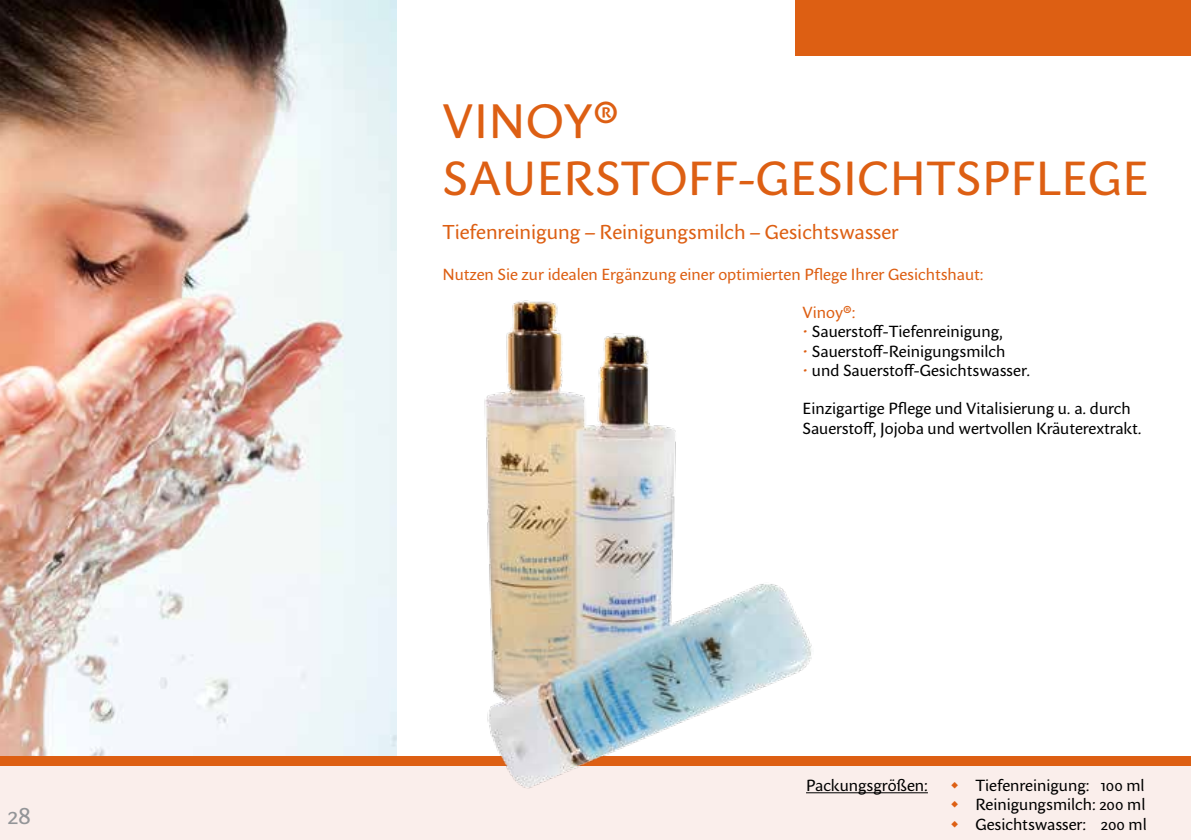
<style>
.page{position:relative;width:1191px;height:840px;background:#fff}
.page>*{position:absolute;margin:0;border:0;box-sizing:border-box;transform-origin:0 0}
.t1{font:48px "Sharik Sans";color:#dd5f13}
.t2{font:47.6px "Sharik Sans";color:#dd5f13}
.t3{font:24px "Sharik Sans";color:#939598}
.t4{font:20px "Sharik Sans";color:#dd5f13}
.t5{font:16px/19.2px "Sharik Sans";color:#000}
.t6{font:16px "Sharik Sans";color:#dd5f13}
.s1{color:#dd5f13}
</style>
<div class="page">
<div style="left:0;top:764px;width:1191px;height:75px;background:#faeeeb"></div>
<div style="left:795px;top:0;width:396px;height:56px;background:#dd5f13"></div>
<div style="left:0;top:755px;width:1191px;height:9px;background:#dd5f13"></div>
<img style="left:0;top:0;width:397px;height:755px">
<img style="left:457px;top:300px;width:356px;height:489px">
<hr style="left:806px;top:792px;width:122px;height:1px;background:#000">
<svg style="left:951px;top:781px;width:7px;height:7px"></svg>
<svg style="left:951px;top:800px;width:7px;height:7px"></svg>
<svg style="left:951px;top:820px;width:7px;height:6px"></svg>
<h3 class="t3" style="left:8px;top:798px;width:25px">28</h3>
<h1 class="t1" style="left:442px;top:88px;width:61px">Vinoy</h1>
<h1 class="t1" style="left:593px;top:88px;width:27px">®</h1>
<h2 class="t2" style="left:442px;top:145px;width:57px">Sauerstoff</h2>
<h2 class="t2" style="left:738px;top:145px;width:81px">-Gesichtspflege</h2>
<p class="t4" style="left:442px;top:218px;width:458px">Tiefenreinigung – Reinigungsmilch – Gesichtswasser</p>
<p class="t6" style="left:442px;top:263px;width:543px">Nutzen Sie zur idealen Ergänzung einer optimierten Pflege Ihrer Gesichtshaut:</p>
<p class="t6" style="left:802px;top:301px;width:54px">Vinoy®:</p>
<p class="t5" style="left:802px;top:321px;width:202px"><span class="s1">•</span> Sauerstoff-Tiefenreinigung,</p>
<p class="t5" style="left:802px;top:341px;width:204px"><span class="s1">•</span> Sauerstoff-Reinigungsmilch</p>
<p class="t5" style="left:802px;top:360px;width:229px"><span class="s1">•</span> und Sauerstoff-Gesichtswasser.</p>
<p class="t5" style="left:802px;top:398px;width:340px">Einzigartige Pflege und Vitalisierung u. a. durch<br>Sauerstoff, Jojoba und wertvollen Kräuterextrakt.</p>
<p class="t5" style="left:806px;top:775px;width:123px">Packungsgrößen:</p>
<p class="t5" style="left:975px;top:775px;width:173px">Tiefenreinigung: 100 ml<br>Reinigungsmilch: 200 ml<br>Gesichtswasser: 200 ml</p>
</div>
